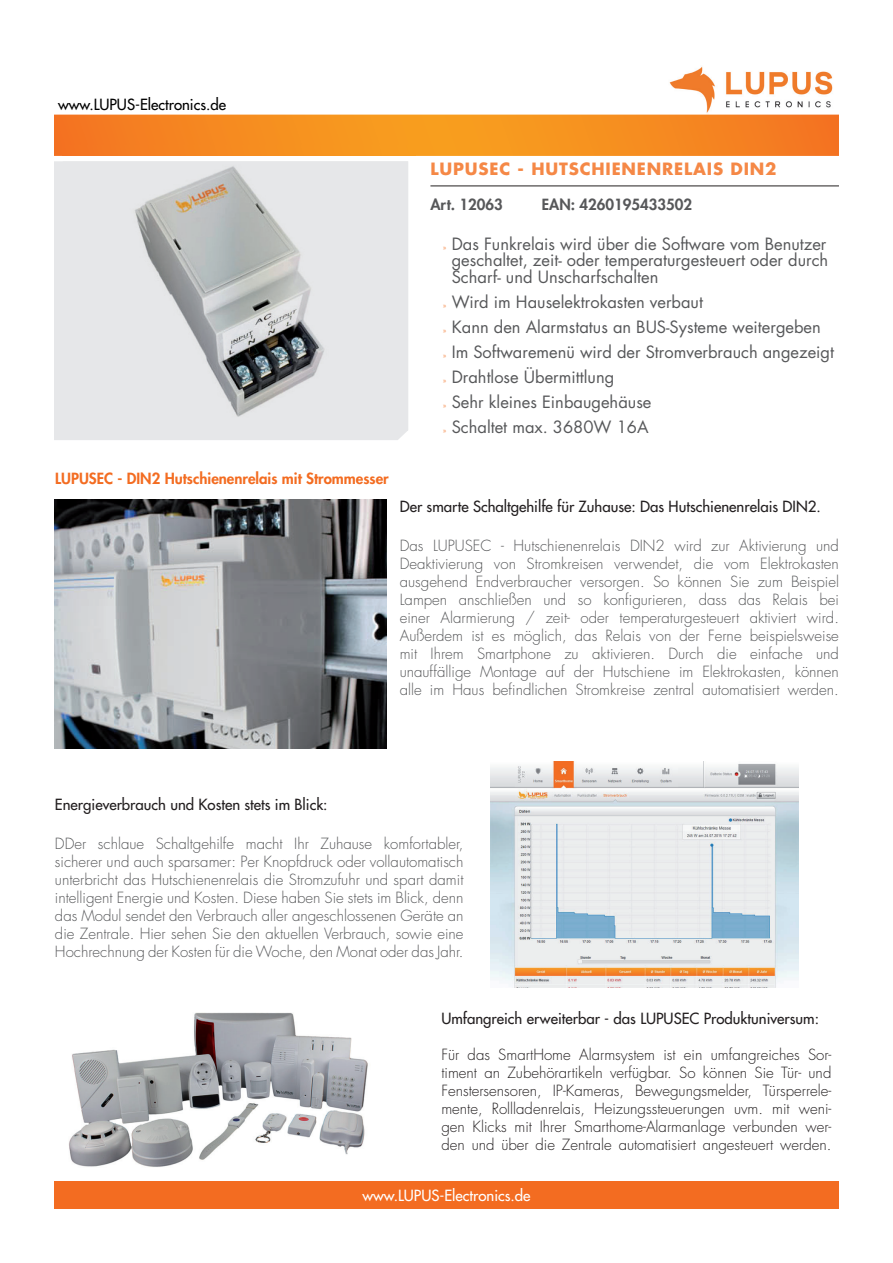
<style>
.page{position:relative;width:893px;height:1263px;background:#fff}
.page>*{position:absolute;margin:0;border:0;box-sizing:border-box;transform-origin:0 0}
.t1{font:16.5px/25px "Futura Std";color:#57585a;text-align:justify}
.t2{font:700 16.5px "Futura Std";letter-spacing:.05em;color:#f58846}
.t3{font:300 15px/18px "Futura Std";color:#57585a;text-align:justify}
.t4{font:300 15px/18px "Futura Std";color:#231f20;text-align:justify}
.t5{font:500 15px "Futura Std";color:#231f20}
.t6{font:800 15px "Futura Std";color:#f36c21}
.t7{font:800 15px "Futura Std";color:#57585a}
.t8{font:500 15px "Futura Std";color:#fff}
.t9{font:500 15px "Futura Std";color:#000}
.s1{font-family:"Myriad Pro";font-size:7.5px;color:#f58846}
</style>
<div class="page">
<img style="left:655px;top:66px;width:184px;height:49px">
<img style="left:69px;top:1012px;width:299px;height:155px">
<svg style="left:54px;top:115px;width:785px;height:41px;background:#f58b20"></svg>
<div style="left:54px;top:1181px;width:785px;height:28px;background:#f36c21"></div>
<div style="left:54px;top:161px;width:353px;height:279px;background:#e6e7e9"></div>
<hr style="left:430px;top:186px;width:409px;height:1px;background:#231f20">
<img style="left:63px;top:146px;width:353px;height:10px">
<img style="left:63px;top:161px;width:345px;height:270px">
<img style="left:490px;top:761px;width:309px;height:226px">
<img style="left:54px;top:499px;width:332px;height:249px">
<p class="t9" style="left:58px;top:95px;width:170px">www.LUPUS-Electronics.de</p>
<p class="t2" style="left:430px;top:158px;width:348px">LUPUSEC - HUTSCHIENENRELAIS DIN2</p>
<p class="t7" style="left:430px;top:195px;width:74px">Art. 12063</p>
<p class="t7" style="left:542px;top:195px;width:152px">EAN: 4260195433502</p>
<p class="t1" style="left:452px;top:236px;width:378px;line-height:16.5px;text-indent:-9px"><span class="s1">»</span> Das Funkrelais wird über die Software vom Benutzer geschaltet, zeit- oder temperaturgesteuert oder durch Scharf- und Unscharfschalten</p>
<p class="t1" style="left:443px;top:289px;width:392px;text-align:left"><span class="s1">»</span> Wird im Hauselektrokasten verbaut<br><span class="s1">»</span> Kann den Alarmstatus an BUS-Systeme weitergeben<br><span class="s1">»</span> Im Softwaremenü wird der Stromverbrauch angezeigt <span class="s1">»</span> Drahtlose Übermittlung<br><span class="s1">»</span> Sehr kleines Einbaugehäuse<br><span class="s1">»</span> Schaltet max. 3680W 16A</p>
<p class="t6" style="left:55px;top:469px;width:335px">LUPUSEC - DIN2 Hutschienenrelais mit Strommesser</p>
<p class="t5" style="left:400px;top:497px;width:423px">Der smarte Schaltgehilfe für Zuhause: Das Hutschienenrelais DIN2.</p>
<p class="t3" style="left:400px;top:537px;width:441px">Das LUPUSEC - Hutschienenrelais DIN2 wird zur Aktivierung und Deaktivierung von Stromkreisen verwendet, die vom Elektrokasten ausgehend Endverbraucher versorgen. So können Sie zum Beispiel Lampen anschließen und so konfigurieren, dass das Relais bei einer Alarmierung / zeit- oder temperaturgesteuert aktiviert wird.<br>Außerdem ist es möglich, das Relais von der Ferne beispielsweise mit Ihrem Smartphone zu aktivieren. Durch die einfache und unauffällige Montage auf der Hutschiene im Elektrokasten, können alle im Haus befindlichen Stromkreise zentral automatisiert werden.</p>
<p class="t5" style="left:55px;top:795px;width:274px">Energieverbrauch und Kosten stets im Blick:</p>
<p class="t3" style="left:55px;top:835px;width:410px">DDer schlaue Schaltgehilfe macht Ihr Zuhause komfortabler, sicherer und auch sparsamer: Per Knopfdruck oder vollautomatisch unterbricht das Hutschienenrelais die Stromzufuhr und spart damit intelligent Energie und Kosten. Diese haben Sie stets im Blick, denn das Modul sendet den Verbrauch aller angeschlossenen Geräte an die Zentrale. Hier sehen Sie den aktuellen Verbrauch, sowie eine Hochrechnung der Kosten für die Woche, den Monat oder das Jahr.</p>
<p class="t5" style="left:441px;top:1008px;width:379px">Umfangreich erweiterbar - das LUPUSEC Produktuniversum:</p>
<p class="t4" style="left:441px;top:1045px;width:391px">Für das SmartHome Alarmsystem ist ein umfangreiches Sor&shy;timent an Zubehörartikeln verfügbar. So können Sie Tür- und Fenstersensoren, IP-Kameras, Bewegungsmelder, Türsperrele&shy;mente, Rollladenrelais, Heizungssteuerungen uvm. mit weni&shy;gen Klicks mit Ihrer Smarthome-Alarmanlage verbunden wer&shy;den und über die Zentrale automatisiert angesteuert werden.</p>
<p class="t8" style="left:362px;top:1186px;width:170px">www.LUPUS-Electronics.de</p>
</div>
